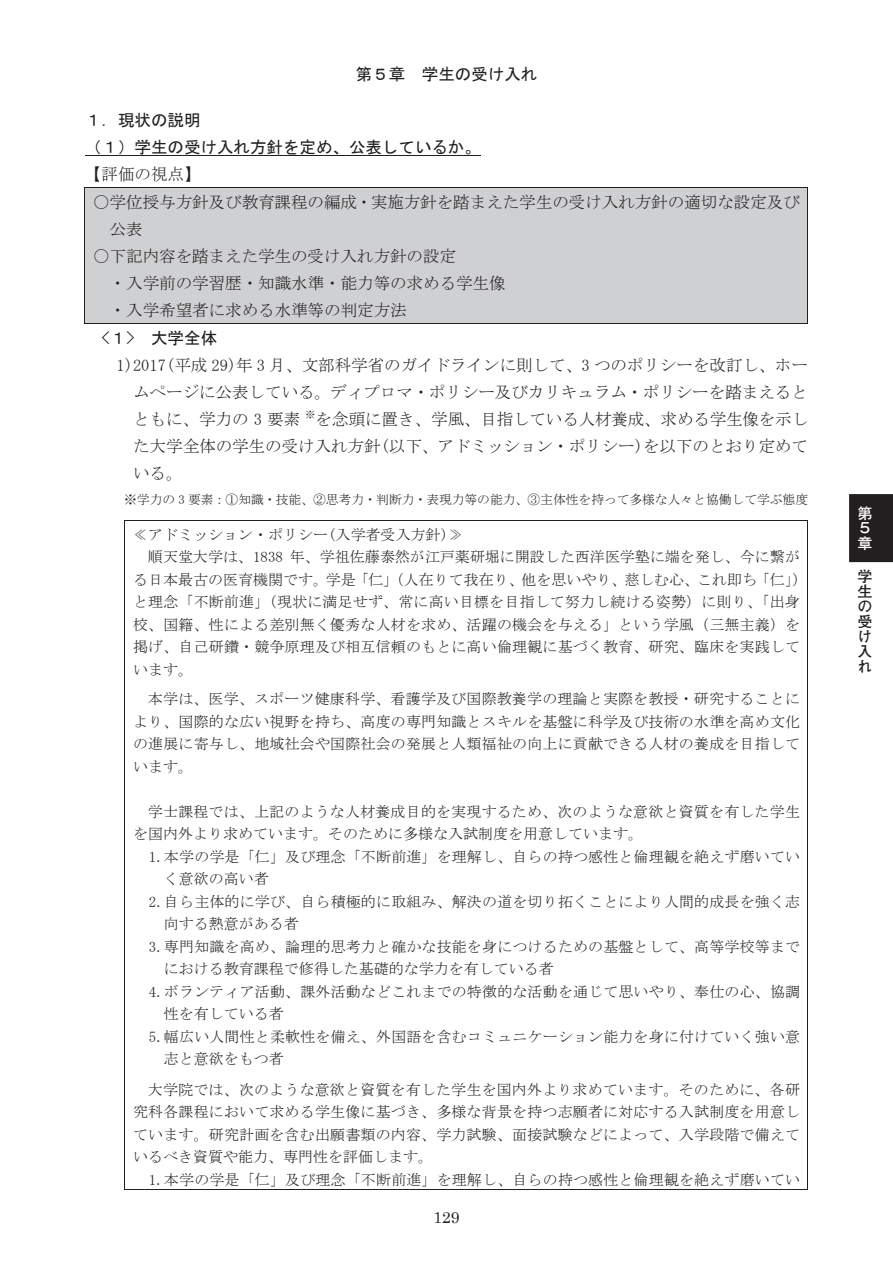
<style>
.page{position:relative;width:893px;height:1263px;background:#fff}
.page>*{position:absolute;margin:0;border:0;box-sizing:border-box;transform-origin:0 0}
.t1{font:16.5px/27px "MS Mincho";color:#231f20;text-align:justify}
.t2{font:16.5px/27px "MS Gothic";color:#231f20}
.t3{font:15.9px "Century";color:#231f20}
.t4{font:15.75px "Century";color:#231f20}
.t5{font:15px/22.5px "MS Mincho";letter-spacing:.01em;color:#231f20;text-align:justify}
.t6{font:700 15px/15px "Futo Go B101 Pro";color:#231f20;text-align:justify}
.t7{font:700 15px/15px "Futo Go B101 Pro";color:#fff}
.t8{font:12.75px "MS Mincho";color:#231f20}
</style>
<div class="page">
<div style="left:849px;top:494px;width:44px;height:68px;background:#231f20"></div>
<hr style="left:85px;top:155px;width:396px;height:1px;background:#231f20">
<div style="left:93px;top:188px;width:707px;height:27px;background:#cfd0d2"></div>
<div style="left:93px;top:215px;width:707px;height:27px;background:#cfd0d2"></div>
<div style="left:93px;top:242px;width:707px;height:27px;background:#cfd0d2"></div>
<div style="left:93px;top:269px;width:707px;height:27px;background:#cfd0d2"></div>
<div style="left:93px;top:296px;width:707px;height:27px;background:#cfd0d2"></div>
<hr style="left:85px;top:188px;width:722px;height:1px;background:#231f20">
<hr style="left:85px;top:188px;width:1px;height:135px;background:#231f20">
<hr style="left:85px;top:323px;width:722px;height:1px;background:#231f20">
<hr style="left:807px;top:188px;width:1px;height:135px;background:#231f20">
<hr style="left:125px;top:521px;width:682px;height:1px;background:#231f20">
<hr style="left:125px;top:521px;width:1px;height:668px;background:#231f20">
<hr style="left:125px;top:1189px;width:682px;height:1px;background:#231f20">
<hr style="left:807px;top:521px;width:1px;height:668px;background:#231f20">
<p class="t2" style="left:356px;top:61px;width:183px">第５章 学生の受け入れ</p>
<p class="t2" style="left:85px;top:107px;width:397px">１．現状の説明<br>（１）学生の受け入れ方針を定め、公表しているか。</p>
<p class="t1" style="left:85px;top:161px;width:117px">【評価の視点】</p>
<p class="t1" style="left:93px;top:188px;width:708px">〇学位授与方針及び教育課程の編成・実施方針を踏まえた学生の受け入れ方針の適切な設定及び</p>
<p class="t1" style="left:110px;top:215px;width:35px">公表</p>
<p class="t1" style="left:93px;top:242px;width:365px">〇下記内容を踏まえた学生の受け入れ方針の設定</p>
<p class="t1" style="left:110px;top:269px;width:397px">・入学前の学習歴・知識水準・能力等の求める学生像</p>
<p class="t1" style="left:110px;top:296px;width:299px">・入学希望者に求める水準等の判定方法</p>
<p class="t2" style="left:102px;top:324px;width:117px">&lt;１&gt; 大学全体</p>
<p class="t1" style="left:133px;top:351px;width:677px;text-indent:-17px">1)2017(平成 29)年 3 月、文部科学省のガイドラインに則して、3 つのポリシーを改訂し、ホームページに公表している。ディプロマ・ポリシー及びカリキュラム・ポリシーを踏まえるとともに、学力の 3 要素 <sup>※</sup>を念頭に置き、学風、目指している人材養成、求める学生像を示した大学全体の学生の受け入れ方針(以下、アドミッション・ポリシー)を以下のとおり定めている。</p>
<p class="t8" style="left:124px;top:493px;width:685px">※学力の 3 要素：①知識・技能、②思考力・判断力・表現力等の能力、③主体性を持って多様な人々と協働して学ぶ態度</p>
<p class="t5" style="left:133px;top:523px;width:331px">≪アドミッション・ポリシー(入学者受入方針)≫</p>
<p class="t5" style="left:148px;top:545px;width:653px">順天堂大学は、1838 年、学祖佐藤泰然が江戸薬研堀に開設した西洋医学塾に端を発し、今に繋が</p>
<p class="t5" style="left:133px;top:568px;width:676px">る日本最古の医育機関です。学是「仁」（人在りて我在り、他を思いやり、慈しむ心、これ即ち「仁」）</p>
<p class="t5" style="left:133px;top:590px;width:668px">と理念「不断前進」（現状に満足せず、常に高い目標を目指して努力し続ける姿勢）に則り、「出身</p>
<p class="t5" style="left:133px;top:613px;width:669px">校、国籍、性による差別無く優秀な人材を求め、活躍の機会を与える」という学風（三無主義）を</p>
<p class="t5" style="left:133px;top:635px;width:669px">掲げ、自己研鑽・競争原理及び相互信頼のもとに高い倫理観に基づく教育、研究、臨床を実践して</p>
<p class="t5" style="left:133px;top:658px;width:61px">います。</p>
<p class="t5" style="left:133px;top:688px;width:669px;text-indent:15px">本学は、医学、スポーツ健康科学、看護学及び国際教養学の理論と実際を教授・研究することにより、国際的な広い視野を持ち、高度の専門知識とスキルを基盤に科学及び技術の水準を高め文化の進展に寄与し、地域社会や国際社会の発展と人類福祉の向上に貢献できる人材の養成を目指しています。</p>
<p class="t5" style="left:133px;top:800px;width:668px;text-indent:15px">学士課程では、上記のような人材養成目的を実現するため、次のような意欲と資質を有した学生を国内外より求めています。そのために多様な入試制度を用意しています。</p>
<p class="t5" style="left:149px;top:845px;width:653px">1.本学の学是「仁」及び理念「不断前進」を理解し、自らの持つ感性と倫理観を絶えず磨いてい</p>
<p class="t5" style="left:164px;top:868px;width:106px">く意欲の高い者</p>
<p class="t5" style="left:149px;top:890px;width:653px">2.自ら主体的に学び、自ら積極的に取組み、解決の道を切り拓くことにより人間的成長を強く志</p>
<p class="t5" style="left:164px;top:913px;width:136px">向する熱意がある者</p>
<p class="t5" style="left:149px;top:935px;width:653px">3.専門知識を高め、論理的思考力と確かな技能を身につけるための基盤として、高等学校等まで</p>
<p class="t5" style="left:164px;top:958px;width:392px">における教育課程で修得した基礎的な学力を有している者</p>
<p class="t5" style="left:149px;top:980px;width:653px">4.ボランティア活動、課外活動などこれまでの特徴的な活動を通じて思いやり、奉仕の心、協調</p>
<p class="t5" style="left:164px;top:1003px;width:122px">性を有している者</p>
<p class="t5" style="left:149px;top:1025px;width:653px">5.幅広い人間性と柔軟性を備え、外国語を含むコミュニケーション能力を身に付けていく強い意</p>
<p class="t5" style="left:164px;top:1048px;width:122px">志と意欲をもつ者</p>
<p class="t5" style="left:133px;top:1078px;width:669px;text-indent:15px">大学院では、次のような意欲と資質を有した学生を国内外より求めています。そのために、各研究科各課程において求める学生像に基づき、多様な背景を持つ志願者に対応する入試制度を用意しています。研究計画を含む出願書類の内容、学力試験、面接試験などによって、入学段階で備えているべき資質や能力、専門性を評価します。</p>
<p class="t5" style="left:149px;top:1168px;width:653px">1.本学の学是「仁」及び理念「不断前進」を理解し、自らの持つ感性と倫理観を絶えず磨いてい</p>
<p class="t4" style="left:433px;top:1204px;width:28px">129</p>
<p class="t3" style="left:442px;top:1206px;width:10px">1</p>
<p class="t7" style="left:858px;top:504px;width:16px">第<br>５章</p>
<p class="t6" style="left:858px;top:567px;width:16px">学生の受け入れ</p>
</div>
